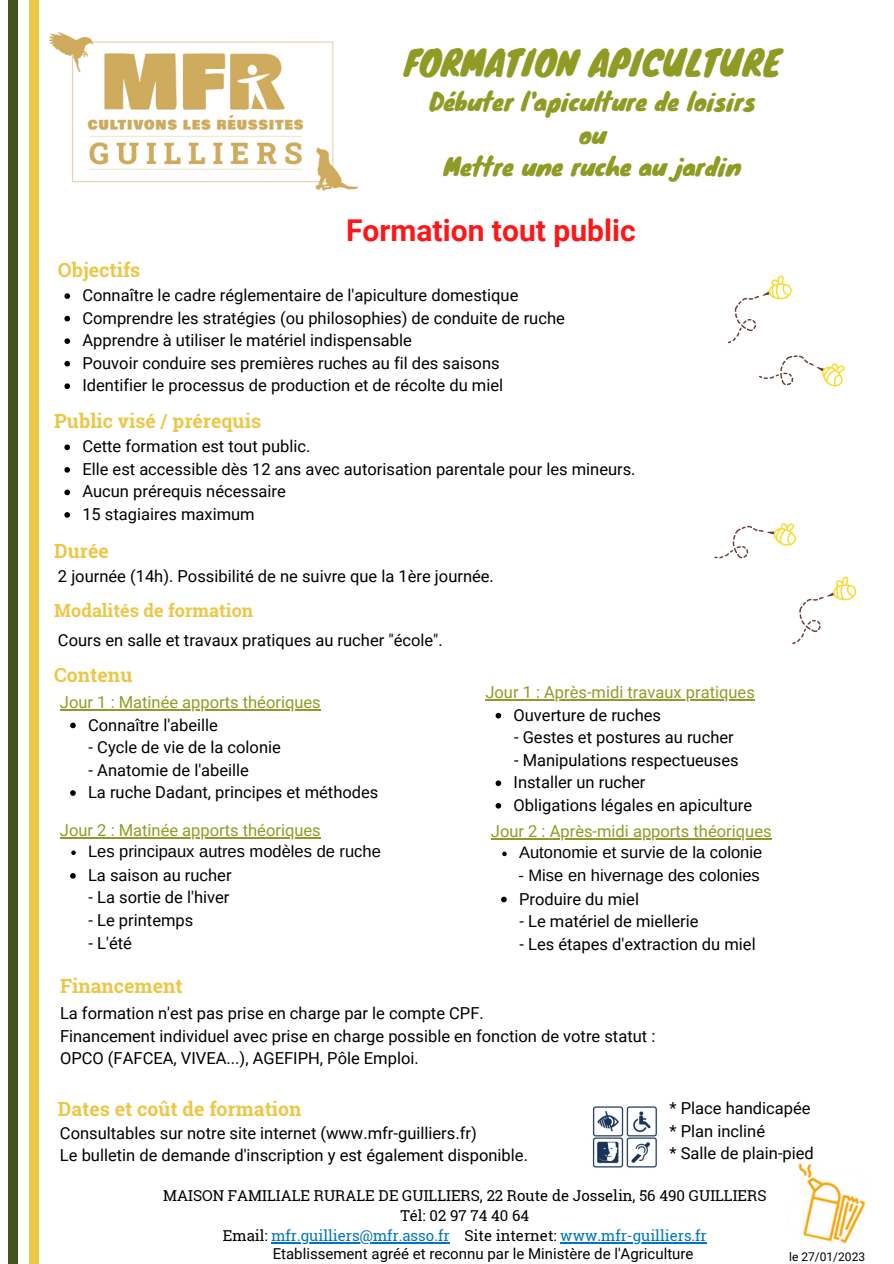
<style>
.page{position:relative;width:894px;height:1264px;background:#fff}
.page>*{position:absolute;margin:0;border:0;box-sizing:border-box;transform-origin:0 0}
.t1{font:34.5px "Knewave";color:#909b25}
.t2{font:700 30px "Roboto";color:#ff1616}
.t3{font:24px/32.7px "Knewave";color:#909b25;text-align:center}
.t4{font:700 19.5px "Roboto Slab";color:#ecc747}
.t5{font:700 18px "Roboto Slab";color:#ecc747}
.t6{font:16.5px/22.5px "Roboto";color:#000}
.t7{font:16.5px "Roboto";color:#909b25}
.t8{font:16.5px "Arimo";color:#000}
.t9{font:15px/20.2px "Roboto Slab";color:#000;text-align:center}
.t10{font:15px "Roboto";color:#000}
.t11{font:12px "Roboto";color:#000}
.s1{color:#0075be}
</style>
<div class="page">
<div style="left:8px;top:0;width:9px;height:1263px;background:#45521f"></div>
<div style="left:29px;top:0;width:10px;height:1263px;background:#ecc747"></div>
<img style="left:49px;top:33px;width:309px;height:158px">
<img style="left:592px;top:1106px;width:66px;height:62px">
<img style="left:798px;top:1163px;width:68px;height:81px">
<svg style="left:64px;top:293px;width:6px;height:6px"></svg>
<svg style="left:64px;top:316px;width:6px;height:5px"></svg>
<svg style="left:64px;top:338px;width:6px;height:6px"></svg>
<svg style="left:64px;top:361px;width:6px;height:5px"></svg>
<svg style="left:64px;top:383px;width:6px;height:6px"></svg>
<svg style="left:64px;top:444px;width:6px;height:6px"></svg>
<svg style="left:64px;top:467px;width:6px;height:5px"></svg>
<svg style="left:64px;top:489px;width:6px;height:6px"></svg>
<svg style="left:64px;top:512px;width:6px;height:5px"></svg>
<svg style="left:70px;top:722px;width:6px;height:6px"></svg>
<svg style="left:70px;top:790px;width:6px;height:5px"></svg>
<hr style="left:60px;top:709px;width:261px;height:1px;background:#909b25">
<hr style="left:271px;top:1242px;width:178px;height:1px;background:#0075be">
<hr style="left:560px;top:1242px;width:146px;height:1px;background:#0075be">
<svg style="left:495px;top:713px;width:6px;height:5px"></svg>
<svg style="left:495px;top:780px;width:6px;height:6px"></svg>
<svg style="left:495px;top:803px;width:6px;height:5px"></svg>
<hr style="left:485px;top:699px;width:269px;height:1px;background:#909b25">
<svg style="left:71px;top:850px;width:5px;height:5px"></svg>
<svg style="left:70px;top:873px;width:6px;height:5px"></svg>
<hr style="left:60px;top:837px;width:261px;height:1px;background:#909b25">
<svg style="left:502px;top:851px;width:4px;height:5px"></svg>
<svg style="left:501px;top:896px;width:5px;height:6px"></svg>
<hr style="left:491px;top:838px;width:280px;height:1px;background:#909b25">
<svg style="left:727px;top:276px;width:118px;height:111px"></svg>
<svg style="left:714px;top:523px;width:142px;height:121px"></svg>
<h1 class="t1" style="left:404px;top:35px;width:378px">FORMATION APICULTURE</h1>
<h3 class="t3" style="left:429px;top:84px;width:328px">Débuter l'apiculture de loisirs ou<br>Mettre une ruche au jardin</h3>
<h2 class="t2" style="left:346px;top:213px;width:291px">Formation tout public</h2>
<p class="t4" style="left:58px;top:257px;width:84px">Objectifs</p>
<p class="t6" style="left:82px;top:284px;width:484px">Connaître le cadre réglementaire de l'apiculture domestique Comprendre les stratégies (ou philosophies) de conduite de ruche Apprendre à utiliser le matériel indispensable<br>Pouvoir conduire ses premières ruches au fil des saisons Identifier le processus de production et de récolte du miel</p>
<p class="t4" style="left:54px;top:407px;width:208px">Public visé / prérequis</p>
<p class="t6" style="left:82px;top:435px;width:554px">Cette formation est tout public.<br>Elle est accessible dès 12 ans avec autorisation parentale pour les mineurs.<br>Aucun prérequis nécessaire<br>15 stagiaires maximum</p>
<p class="t4" style="left:54px;top:537px;width:56px">Durée</p>
<p class="t6" style="left:58px;top:565px;width:437px">2 journée (14h). Possibilité de ne suivre que la 1ère journée.</p>
<p class="t5" style="left:54px;top:598px;width:200px">Modalités de formation</p>
<p class="t6" style="left:58px;top:629px;width:386px">Cours en salle et travaux pratiques au rucher "école".</p>
<p class="t4" style="left:54px;top:662px;width:80px">Contenu</p>
<p class="t6" style="left:88px;top:713px;width:131px">Connaître l'abeille</p>
<p class="t7" style="left:60px;top:692px;width:262px">Jour 1 : Matinée apports théoriques</p>
<p class="t6" style="left:89px;top:736px;width:194px">- Cycle de vie de la colonie</p>
<p class="t6" style="left:89px;top:758px;width:162px">- Anatomie de l'abeille</p>
<p class="t6" style="left:88px;top:781px;width:292px">La ruche Dadant, principes et méthodes</p>
<p class="t7" style="left:60px;top:820px;width:262px">Jour 2 : Matinée apports théoriques</p>
<p class="t8" style="left:88px;top:842px;width:294px">Les principaux autres modèles de ruche</p>
<p class="t6" style="left:88px;top:864px;width:145px">La saison au rucher</p>
<p class="t6" style="left:89px;top:886px;width:142px">- La sortie de l'hiver</p>
<p class="t6" style="left:89px;top:909px;width:106px">- Le printemps</p>
<p class="t6" style="left:89px;top:931px;width:45px">- L'été</p>
<p class="t7" style="left:485px;top:683px;width:271px">Jour 1 : Après-midi travaux pratiques</p>
<p class="t6" style="left:514px;top:726px;width:221px">- Gestes et postures au rucher</p>
<p class="t6" style="left:514px;top:749px;width:226px">- Manipulations respectueuses</p>
<p class="t6" style="left:513px;top:704px;width:149px">Ouverture de ruches</p>
<p class="t6" style="left:513px;top:771px;width:240px">Installer un rucher<br>Obligations légales en apiculture</p>
<p class="t7" style="left:491px;top:821px;width:282px">Jour 2 : Après-midi apports théoriques</p>
<p class="t8" style="left:518px;top:866px;width:243px">- Mise en hivernage des colonies</p>
<p class="t6" style="left:519px;top:910px;width:180px">- Le matériel de miellerie</p>
<p class="t6" style="left:519px;top:932px;width:237px">- Les étapes d'extraction du miel</p>
<p class="t8" style="left:519px;top:843px;width:245px">Autonomie et survie de la colonie</p>
<p class="t6" style="left:519px;top:887px;width:121px">Produire du miel</p>
<p class="t4" style="left:60px;top:972px;width:124px">Financement</p>
<p class="t6" style="left:60px;top:1002px;width:596px">La formation n'est pas prise en charge par le compte CPF.<br>Financement individuel avec prise en charge possible en fonction de votre statut :<br>OPCO (FAFCEA, VIVEA...), AGEFIPH, Pôle Emploi.</p>
<p class="t4" style="left:58px;top:1095px;width:245px">Dates et coût de formation</p>
<p class="t6" style="left:60px;top:1121px;width:469px">Consultables sur notre site internet (www.mfr-guilliers.fr)<br>Le bulletin de demande d'inscription y est également disponible.</p>
<p class="t9" style="left:163px;top:1184px;width:604px">MAISON FAMILIALE RURALE DE GUILLIERS, 22 Route de Josselin, 56 490 GUILLIERS<br>Tél: 02 97 74 40 64<br>Email: <span class="s1">mfr.guilliers@mfr.asso.fr</span> Site internet: <span class="s1">www.mfr-guilliers.fr</span></p>
<p class="t10" style="left:272px;top:1244px;width:422px">Etablissement agréé et reconnu par le Ministère de l'Agriculture</p>
<p class="t11" style="left:788px;top:1249px;width:78px">le 27/01/2023</p>
<p class="t6" style="left:669px;top:1097px;width:146px">* Place handicapée * Plan incliné<br>* Salle de plain-pied</p>
</div>
